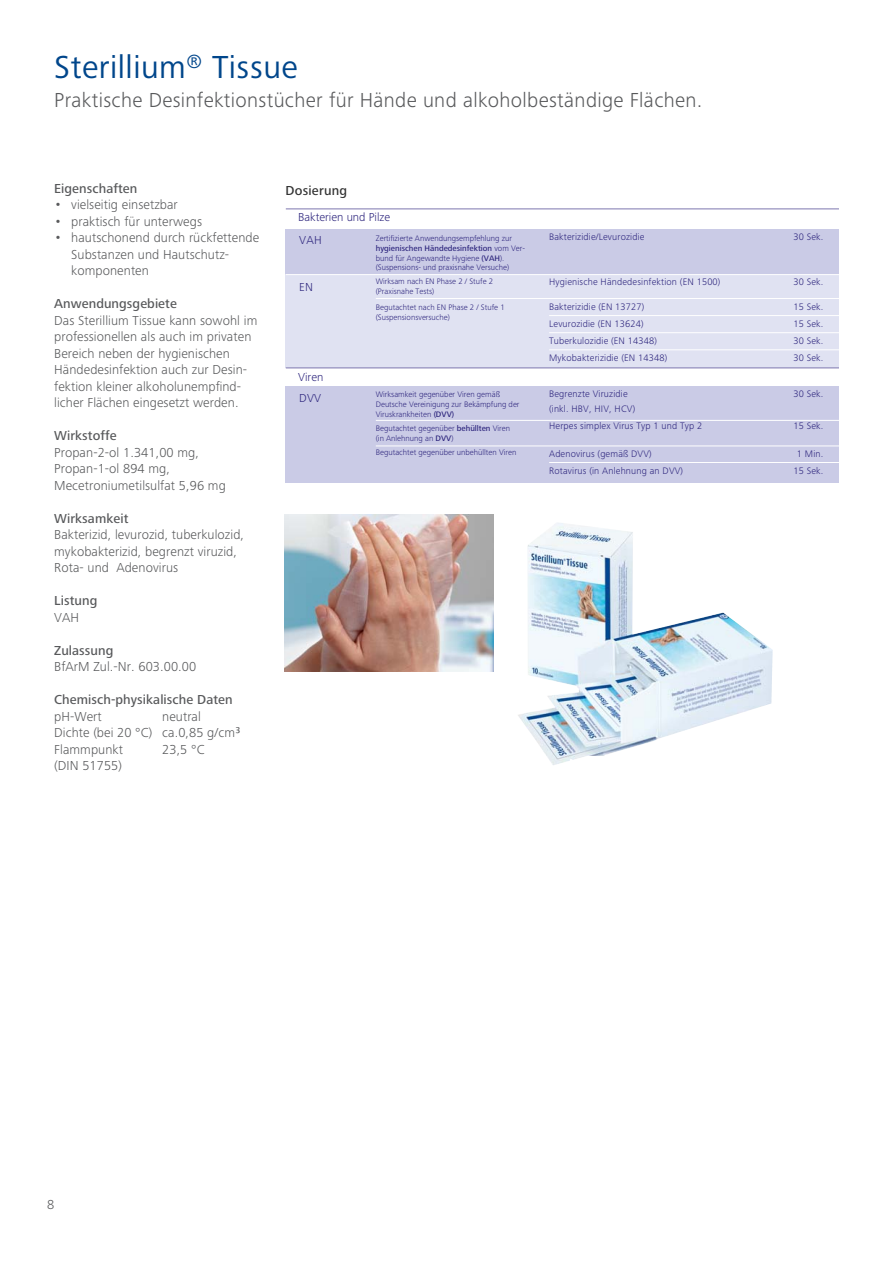
<style>
.page{position:relative;width:893px;height:1263px;background:#fff}
.page>*{position:absolute;margin:0;border:0;box-sizing:border-box;transform-origin:0 0}
.t1{font:33px "Frutiger Next LTW1 G";letter-spacing:.015em;color:#00468b}
.t2{font:300 21px "Frutiger Next LTW1 G";letter-spacing:.015em;color:#58595b}
.t3{font:300 13.5px/16.5px "Frutiger Next LTW1 G";letter-spacing:.005em;color:#58595b}
.t4{font:500 13.5px "Frutiger Next LTW1 G";letter-spacing:.005em;color:#58595b}
.t5{font:13.5px "Frutiger Next LTW1 G Medium+QPDMMS";letter-spacing:.015em;color:#333}
.t6{font:12px "Frutiger Next LTW1 G Light+KSJDOO";color:#2d257d}
.t7{font:9.75px/17.1px "Frutiger Next LTW1 G Light+KSJDOO";letter-spacing:.015em;color:#2d257d}
.t8{font:8.25px/9.8px "Frutiger Next LTW1 G Light+KSJDOO";color:#2d257d}
.t9{font:8.25px "Frutiger Next LTW1 G Medium+QPDMMS";color:#2d257d}
.s1{font-size:15px}
.s2{font-family:"Lucida Grande";font-weight:400}
.s3{font-family:"Frutiger Next LTW1 G Light+KSJDOO"}
.s4{font-family:"Frutiger Next LTW1 G Medium+QPDMMS"}
</style>
<div class="page">
<svg style="left:493px;top:514px;width:280px;height:251px"></svg>
<img style="left:517px;top:536px;width:62px;height:179px">
<div style="left:285px;top:386px;width:554px;height:96px;background:#cacbe6"></div>
<div style="left:285px;top:274px;width:554px;height:94px;background:#e0e2f2"></div>
<div style="left:285px;top:229px;width:554px;height:46px;background:#cacbe6"></div>
<hr style="left:549px;top:315px;width:290px;height:1px;background:#fff">
<hr style="left:549px;top:332px;width:290px;height:1px;background:#fff">
<hr style="left:549px;top:350px;width:290px;height:1px;background:#fff">
<hr style="left:549px;top:462px;width:290px;height:1px;background:#fff">
<hr style="left:286px;top:208px;width:553px;height:1px;background:#7d77af">
<hr style="left:286px;top:367px;width:553px;height:1px;background:#7d77af">
<hr style="left:285px;top:274px;width:554px;height:1px;background:#fff">
<hr style="left:376px;top:420px;width:463px;height:1px;background:#fff">
<hr style="left:376px;top:446px;width:463px;height:1px;background:#fff">
<hr style="left:376px;top:298px;width:463px;height:1px;background:#fff">
<img style="left:284px;top:514px;width:209px;height:158px">
<h1 class="t1" style="left:54px;top:54px;width:245px">Sterillium<sup>®</sup> Tissue</h1>
<h2 class="t2" style="left:54px;top:92px;width:650px">Praktische Desinfektionstücher für Hände und alkoholbeständige Flächen.</h2>
<p class="t4" style="left:54px;top:183px;width:85px">Eigenschaften</p>
<p class="t3" style="left:54px;top:197px;width:125px"><span class="s1">•</span> vielseitig einsetzbar</p>
<p class="t3" style="left:54px;top:214px;width:149px"><span class="s1">•</span> praktisch für unterwegs</p>
<p class="t3" style="left:71px;top:230px;width:190px;text-indent:-17px"><span class="s1">•</span> hautschonend durch rückfettende<br>Substanzen und Hautschutz&shy;komponenten</p>
<p class="t4" style="left:54px;top:298px;width:124px">Anwendungsgebiete</p>
<p class="t3" style="left:54px;top:313px;width:205px">Das Sterillium Tissue kann sowohl im professionellen als auch im privaten Bereich neben der hygienischen Händedesinfektion auch zur Desin&shy;fektion kleiner alkoholunempfind&shy;licher Flächen eingesetzt werden.</p>
<p class="t4" style="left:54px;top:430px;width:64px">Wirkstoffe</p>
<p class="t3" style="left:54px;top:445px;width:173px">Propan-2-ol 1.341,00 mg,<br>Propan-1-ol 894 mg,<br>Mecetroniumetilsulfat 5,96 mg</p>
<p class="t4" style="left:54px;top:513px;width:76px">Wirksamkeit</p>
<p class="t3" style="left:54px;top:527px;width:191px">Bakterizid, levurozid, tuberkulozid, mykobakterizid, begrenzt viruzid,<br>Rota- und Adenovirus</p>
<p class="t4" style="left:54px;top:595px;width:45px">Listung</p>
<p class="t3" style="left:54px;top:610px;width:26px">VAH</p>
<p class="t4" style="left:54px;top:645px;width:61px">Zulassung</p>
<p class="t3" style="left:54px;top:659px;width:144px">BfArM Zul.-Nr. 603.00.00</p>
<p class="t4" style="left:54px;top:694px;width:180px">Chemisch-physikalische Daten</p>
<p class="t3" style="left:54px;top:709px;width:49px">pH-Wert</p>
<p class="t3" style="left:54px;top:709px;width:188px;text-indent:108px">neutral<br>Dichte (bei 20 °C) ca.0,85 g/cm<span class="s2">³<br></span>Flammpunkt</p>
<p class="t3" style="left:162px;top:742px;width:44px">23,5 °C</p>
<p class="t3" style="left:54px;top:758px;width:69px">(DIN 51755)</p>
<p class="t5" style="left:285px;top:185px;width:63px">Dosierung</p>
<p class="t6" style="left:298px;top:212px;width:93px">Bakterien und Pilze</p>
<p class="t8" style="left:376px;top:234px;width:138px">Zertifizierte Anwendungsempfehlung zur</p>
<p class="t9" style="left:376px;top:245px;width:151px">hygienischen Händedesinfektion <span class="s3">vom Ver-</span></p>
<p class="t8" style="left:376px;top:254px;width:135px">bund für Angewandte Hygiene <span class="s4">(VAH</span>). (Suspensions- und praxisnahe Versuche)</p>
<p class="t6" style="left:299px;top:234px;width:24px">VAH</p>
<p class="t6" style="left:299px;top:282px;width:15px">EN</p>
<p class="t8" style="left:376px;top:277px;width:119px">Wirksam nach EN Phase 2 / Stufe 2 (Praxisnahe Tests)</p>
<p class="t8" style="left:376px;top:303px;width:130px">Begutachtet nach EN Phase 2 / Stufe 1 (Suspensionsversuche)</p>
<p class="t6" style="left:298px;top:372px;width:27px">Viren</p>
<p class="t6" style="left:299px;top:393px;width:23px">DVV</p>
<p class="t8" style="left:376px;top:390px;width:145px">Wirksamkeit gegenüber Viren gemäß<br>Deutsche Vereinigung zur Bekämpfung der<br>Viruskrankheiten <span class="s4">(DVV)</span></p>
<p class="t8" style="left:376px;top:424px;width:136px">Begutachtet gegenüber <span class="s4">behüllten</span> Viren (in Anlehnung an <span class="s4">DVV</span>)</p>
<p class="t8" style="left:376px;top:448px;width:142px">Begutachtet gegenüber unbehüllten Viren</p>
<p class="t7" style="left:549px;top:229px;width:97px">Bakterizidie/Levurozidie</p>
<p class="t7" style="left:793px;top:229px;width:32px">30 Sek.</p>
<p class="t7" style="left:549px;top:274px;width:173px">Hygienische Händedesinfektion (EN 1500)</p>
<p class="t7" style="left:793px;top:274px;width:32px">30 Sek.</p>
<p class="t7" style="left:549px;top:299px;width:97px">Bakterizidie (EN 13727)</p>
<p class="t7" style="left:793px;top:299px;width:32px">15 Sek.</p>
<p class="t7" style="left:549px;top:316px;width:96px">Levurozidie (EN 13624)</p>
<p class="t7" style="left:793px;top:316px;width:32px">15 Sek.</p>
<p class="t7" style="left:549px;top:333px;width:109px">Tuberkulozidie (EN 14348)</p>
<p class="t7" style="left:793px;top:333px;width:32px">30 Sek.</p>
<p class="t7" style="left:549px;top:350px;width:120px">Mykobakterizidie (EN 14348)</p>
<p class="t7" style="left:793px;top:350px;width:32px">30 Sek.</p>
<p class="t7" style="left:549px;top:386px;width:80px">Begrenzte Viruzidie</p>
<p class="t7" style="left:793px;top:386px;width:32px">30 Sek.</p>
<p class="t7" style="left:549px;top:401px;width:155px">(inkl. HBV, HIV, HCV)<br>Herpes simplex Virus Typ 1 und Typ 2</p>
<p class="t7" style="left:793px;top:418px;width:32px">15 Sek.</p>
<p class="t7" style="left:549px;top:446px;width:104px">Adenovirus (gemäß DVV)</p>
<p class="t7" style="left:797px;top:446px;width:28px">1 Min.</p>
<p class="t7" style="left:549px;top:463px;width:136px">Rotavirus (in Anlehnung an DVV)</p>
<p class="t7" style="left:793px;top:463px;width:32px">15 Sek.</p>
<p class="t3" style="left:47px;top:1197px;width:9px">8</p>
</div>
